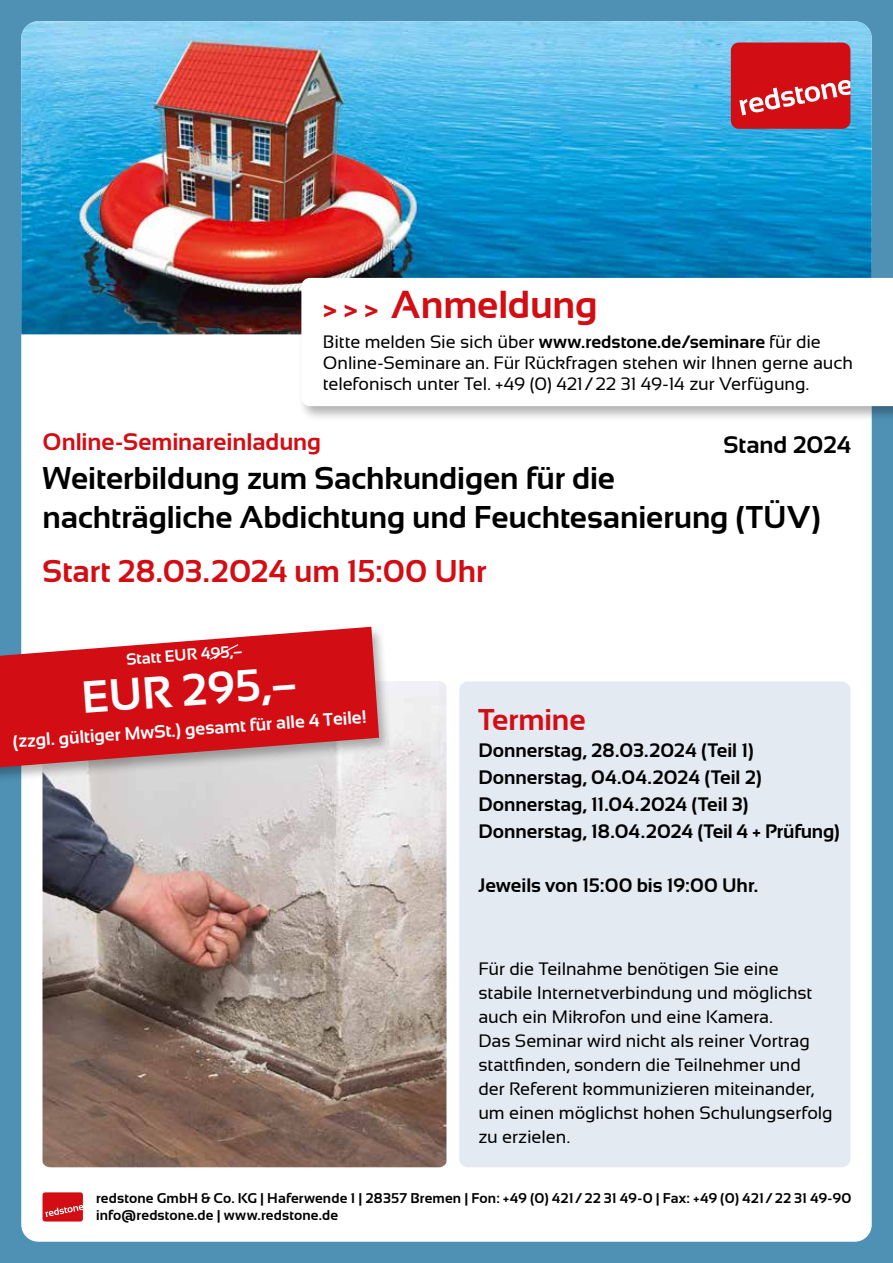
<style>
.page{position:relative;width:893px;height:1263px;background:#4e91b5}
.page>*{position:absolute;margin:0;border:0;box-sizing:border-box;transform-origin:0 0}
.t1{font:700 45px "Sansation";color:#fff}
.t2{font:700 39px "Sansation";letter-spacing:-.005em;color:#d20d13}
.t3{font:700 31.5px/39px "Sansation";letter-spacing:-.005em;color:#000}
.t4{font:700 31.5px "Sansation";color:#d20d13}
.t5{font:700 30px "Sansation";letter-spacing:-.005em;color:#d20d13}
.t6{font:700 24px "Sansation";letter-spacing:-.005em;color:#d20d13}
.t7{font:700 24px "Sansation";letter-spacing:-.005em;color:#000}
.t8{font:700 19.5px/27px "Sansation";color:#000}
.t9{font:18px/24px "Sansation";letter-spacing:-.005em;color:#000}
.t10{font:700 18px "Sansation";color:#fff}
.t11{font:700 16.2px "Sansation";color:#fff}
.t12{font:700 14.1px/17px "Sansation";letter-spacing:.01em;color:#000}
.s1{font-size:27.3px}
.s2{font-weight:700}
</style>
<div class="page">
<img style="left:21px;top:21px;width:851px;height:314px">
<div style="left:21px;top:335px;width:851px;height:907px;background:#fff"></div>
<div style="left:459px;top:681px;width:391px;height:486px;background:#e3eaf2;border-radius:9px"></div>
<div style="left:298px;top:275px;width:595px;height:147px;background:#000;opacity:.3"></div>
<div style="left:301px;top:278px;width:592px;height:128px;background:#fff"></div>
<img style="left:43px;top:681px;width:403px;height:486px">
<div style="left:0;top:624px;width:393px;height:160px;background:#000;opacity:.3"></div>
<svg style="left:0;top:627px;width:379px;height:140px;background:#d2383d"></svg>
<svg style="left:208px;top:643px;width:32px;height:18px"></svg>
<div style="left:43px;top:1192px;width:40px;height:29px;background:#d20d13;border-radius:3px"></div>
<svg style="left:45px;top:1205px;width:38px;height:12px"></svg>
<div style="left:731px;top:43px;width:119px;height:86px;background:#d20d13;border-radius:8px"></div>
<svg style="left:739px;top:80px;width:111px;height:35px"></svg>
<h2 class="t2" style="left:323px;top:283px;width:277px"><span class="s1">&gt; &gt; &gt;</span> Anmeldung</h2>
<p class="t9" style="left:323px;top:331px;width:532px;line-height:21px">Bitte melden Sie sich über <span class="s2">www.redstone.de/seminare</span> für die<br>Online-Seminare an. Für Rückfragen stehen wir Ihnen gerne auch telefonisch unter Tel. +49 (0) 421 /22 31 49-14 zur Verfügung.</p>
<h3 class="t6" style="left:43px;top:428px;width:280px">Online-Seminareinladung</h3>
<h3 class="t3" style="left:43px;top:459px;width:780px">Weiterbildung zum Sachkundigen für die<br>nachträgliche Abdichtung und Feuchtesanierung (TÜV)</h3>
<h3 class="t4" style="left:43px;top:554px;width:446px">Start 28.03.2024 um 15:00 Uhr</h3>
<h3 class="t7" style="left:723px;top:432px;width:129px">Stand 2024</h3>
<p class="t11" style="left:126px;top:650px;width:118px;rotate:-4deg">Statt EUR 495,–</p>
<h1 class="t1" style="left:80px;top:672px;width:217px;rotate:-4deg">EUR 295,–</h1>
<p class="t10" style="left:12px;top:731px;width:356px;rotate:-4deg">(zzgl. gültiger MwSt.) gesamt für alle 4 Teile!</p>
<h3 class="t5" style="left:478px;top:703px;width:109px">Termine</h3>
<p class="t8" style="left:478px;top:737px;width:363px">Donnerstag, 28.03.2024 (Teil 1)<br>Donnerstag, 04.04.2024 (Teil 2)<br>Donnerstag, 11.04.2024 (Teil 3)<br>Donnerstag, 18.04.2024 (Teil 4 + Prüfung)</p>
<p class="t8" style="left:478px;top:872px;width:281px">Jeweils von 15:00 bis 19:00 Uhr.</p>
<p class="t9" style="left:478px;top:956px;width:356px">Für die Teilnahme benötigen Sie eine stabile Internetverbindung und möglichst auch ein Mikrofon und eine Kamera.<br>Das Seminar wird nicht als reiner Vortrag stattfinden, sondern die Teilnehmer und<br>der Referent kommunizieren miteinander, um einen möglichst hohen Schulungserfolg zu erzielen.</p>
<p class="t12" style="left:96px;top:1190px;width:757px">redstone GmbH &amp; Co. KG | Haferwende 1 | 28357 Bremen | Fon: +49 (0) 421/22 31 49-0 | Fax: +49 (0) 421/22 31 49-90 info@redstone.de | www.redstone.de</p>
</div>
